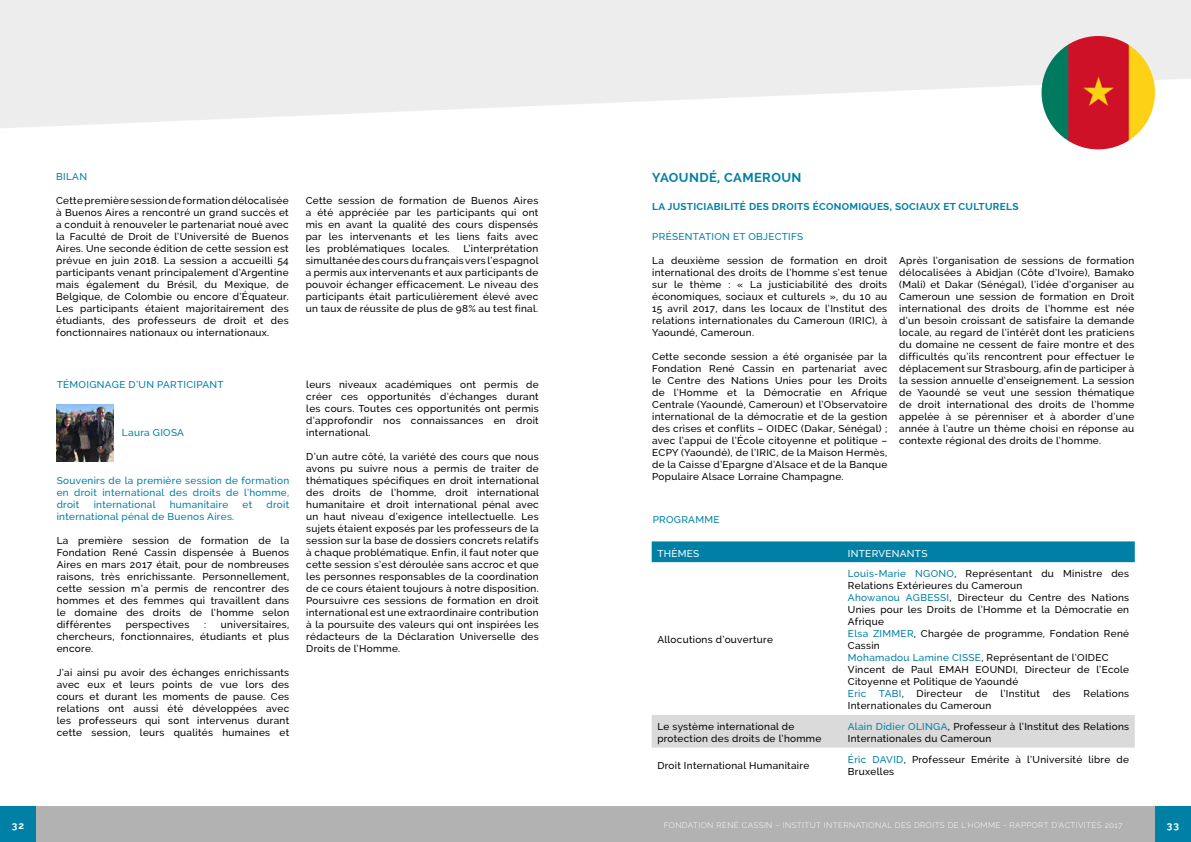
<style>
.page{position:relative;width:1191px;height:842px;background:#fff}
.page>*{position:absolute;margin:0;border:0;box-sizing:border-box;transform-origin:0 0}
.t1{font:700 13px "Raleway";letter-spacing:.03em;color:#0080a4}
.t2{font:500 10px/12px "Raleway";letter-spacing:.03em;color:#000;text-align:justify}
.t3{font:500 10px/12px "Raleway";letter-spacing:.03em;color:#0080a4;text-align:justify}
.t4{font:700 10px "Raleway";letter-spacing:.03em;color:#0080a4}
.t5{font:500 10px "Raleway";letter-spacing:.03em;color:#fff}
.t6{font:700 10px "Raleway";color:#fff}
.t7{font:300 8px "Raleway";letter-spacing:.05em;color:#fff}
.s1{color:#0080a4}
.s2{color:#000}
</style>
<div class="page">
<div style="left:581px;top:806px;width:610px;height:36px;background:#b3b2b2"></div>
<div style="left:1155px;top:806px;width:36px;height:36px;background:#0080a4"></div>
<div style="left:0;top:806px;width:609px;height:36px;background:#b3b2b2"></div>
<div style="left:0;top:806px;width:36px;height:36px;background:#0080a4"></div>
<svg style="left:0;top:0;width:1191px;height:128px;fill:#ededed"></svg>
<img style="left:1041px;top:36px;width:114px;height:113px;border-radius:57px">
<img style="left:57px;top:405px;width:56px;height:56px">
<div style="left:651px;top:541px;width:483px;height:21px;background:#0080a4"></div>
<div style="left:651px;top:715px;width:483px;height:33px;background:#dadada"></div>
<p class="t3" style="left:56px;top:170px;width:32px">BILAN</p>
<p class="t2" style="left:56px;top:194px;width:234px">Cette première session de formation délocalisée à Buenos Aires a rencontré un grand succès et a conduit à renouveler le partenariat noué avec la Faculté de Droit de l’Université de Buenos Aires. Une seconde édition de cette session est prévue en juin 2018. La session a accueilli 54 participants venant principalement d’Argentine mais également du Brésil, du Mexique, de Belgique, de Colombie ou encore d’Équateur.<br>Les participants étaient majoritairement des étudiants, des professeurs de droit et des fonctionnaires nationaux ou internationaux.</p>
<p class="t2" style="left:306px;top:194px;width:234px">Cette session de formation de Buenos Aires a été appréciée par les participants qui ont mis en avant la qualité des cours dispensés par les intervenants et les liens faits avec les problématiques locales.</p>
<p class="t2" style="left:306px;top:242px;width:234px;text-indent:158px">L’interprétation simultanée des cours du français vers l’espagnol a permis aux intervenants et aux participants de pouvoir échanger efficacement. Le niveau des participants était particulièrement élevé avec un taux de réussite de plus de 98% au test final.</p>
<p class="t3" style="left:57px;top:378px;width:168px">TÉMOIGNAGE D’UN PARTICIPANT</p>
<p class="t3" style="left:122px;top:426px;width:64px">Laura GIOSA</p>
<p class="t3" style="left:57px;top:474px;width:234px">Souvenirs de la première session de formation en droit international des droits de l’homme, droit</p>
<p class="t3" style="left:94px;top:498px;width:63px">international</p>
<p class="t3" style="left:170px;top:498px;width:60px">humanitaire</p>
<p class="t3" style="left:243px;top:498px;width:11px">et</p>
<p class="t3" style="left:267px;top:498px;width:24px">droit</p>
<p class="t3" style="left:57px;top:510px;width:179px">international pénal de Buenos Aires.</p>
<p class="t2" style="left:57px;top:534px;width:234px">La première session de formation de la Fondation René Cassin dispensée à Buenos Aires en mars 2017 était, pour de nombreuses raisons, très enrichissante. Personnellement, cette session m’a permis de rencontrer des hommes et des femmes qui travaillent dans le domaine des droits de l’homme selon différentes</p>
<p class="t2" style="left:57px;top:618px;width:234px;text-indent:164px">universitaires, chercheurs, fonctionnaires, étudiants et plus encore.</p>
<p class="t2" style="left:57px;top:666px;width:234px">J’ai ainsi pu avoir des échanges enrichissants avec eux et leurs points de vue lors des cours et durant les moments de pause. Ces relations ont aussi été développées avec les professeurs qui sont intervenus durant cette session, leurs qualités humaines et</p>
<p class="t2" style="left:126px;top:618px;width:65px">perspectives</p>
<p class="t2" style="left:204px;top:618px;width:4px">:</p>
<p class="t2" style="left:306px;top:378px;width:234px">leurs niveaux académiques ont permis de créer ces opportunités d’échanges durant les cours. Toutes ces opportunités ont permis d’approfondir nos connaissances en droit international.</p>
<p class="t2" style="left:306px;top:450px;width:234px">D’un autre côté, la variété des cours que nous avons pu suivre nous a permis de traiter de thématiques spécifiques en droit international des droits de l’homme, droit international humanitaire et droit international pénal avec un haut niveau d’exigence intellectuelle. Les sujets étaient exposés par les professeurs de la session sur la base de dossiers concrets relatifs à chaque problématique. Enfin, il faut noter que cette session s’est déroulée sans accroc et que les personnes responsables de la coordination de ce cours étaient toujours à notre disposition.<br>Poursuivre ces sessions de formation en droit international est une extraordinaire contribution à la poursuite des valeurs qui ont inspirées les rédacteurs de la Déclaration Universelle des Droits de l’Homme.</p>
<h1 class="t1" style="left:652px;top:170px;width:151px">YAOUNDÉ, CAMEROUN</h1>
<p class="t4" style="left:652px;top:201px;width:368px">LA JUSTICIABILITÉ DES DROITS ÉCONOMIQUES, SOCIAUX ET CULTURELS</p>
<p class="t3" style="left:652px;top:230px;width:152px">PRÉSENTATION ET OBJECTIFS</p>
<p class="t2" style="left:652px;top:254px;width:236px">La deuxième session de formation en droit international des droits de l’homme s’est tenue sur le thème : « La justiciabilité des droits économiques, sociaux et culturels », du 10 au 15 avril 2017, dans les locaux de l’Institut des relations internationales du Cameroun (IRIC), à Yaoundé, Cameroun.</p>
<p class="t2" style="left:652px;top:350px;width:236px">Cette seconde session a été organisée par la Fondation René Cassin en partenariat avec le Centre des Nations Unies pour les Droits de l’Homme et la Démocratie en Afrique Centrale (Yaoundé, Cameroun) et l’Observatoire international de la démocratie et de la gestion des crises et conflits – OIDEC (Dakar, Sénégal) ; avec l’appui de l’École citoyenne et politique – ECPY (Yaoundé), de l’IRIC, de la Maison Hermès, de la Caisse d’Epargne d’Alsace et de la Banque Populaire Alsace Lorraine Champagne.</p>
<p class="t2" style="left:899px;top:254px;width:236px">Après l’organisation de sessions de formation délocalisées à Abidjan (Côte d’Ivoire), Bamako (Mali) et Dakar (Sénégal), l’idée d’organiser au Cameroun une session de formation en Droit international des droits de l’homme est née d’un besoin croissant de satisfaire la demande locale, au regard de l’intérêt dont les praticiens du domaine ne cessent de faire montre et des difficultés qu’ils rencontrent pour effectuer le déplacement sur Strasbourg, afin de participer à la session annuelle d’enseignement. La session de Yaoundé se veut une session thématique de droit international des droits de l’homme appelée à se pérenniser et à aborder d’une année à l’autre un thème choisi en réponse au contexte régional des droits de l’homme.</p>
<p class="t3" style="left:652px;top:514px;width:68px">PROGRAMME</p>
<p class="t5" style="left:657px;top:547px;width:44px">THÈMES</p>
<p class="t5" style="left:848px;top:547px;width:81px">INTERVENANTS</p>
<p class="t2" style="left:657px;top:634px;width:117px">Allocutions d’ouverture</p>
<p class="t2" style="left:848px;top:568px;width:283px;text-align:left"><span class="s1">Louis-Marie NGONO</span>, Représentant du Ministre des Relations Extérieures du Cameroun<br><span class="s1">Ahowanou AGBESSI</span>, Directeur du Centre des Nations Unies pour les Droits de l’Homme et la Démocratie en Afrique<br><span class="s1">Elsa ZIMMER</span>, Chargée de programme, Fondation René Cassin<br><span class="s1">Mohamadou Lamine CISSE</span>, Représentant de l’OIDEC Vincent de Paul EMAH EOUNDI, Directeur de l’Ecole Citoyenne et Politique de Yaoundé</p>
<p class="t3" style="left:848px;top:688px;width:20px">Eric</p>
<p class="t3" style="left:879px;top:688px;width:26px">TABI<span class="s2">,</span></p>
<p class="t2" style="left:916px;top:688px;width:47px">Directeur</p>
<p class="t2" style="left:975px;top:688px;width:14px">de</p>
<p class="t2" style="left:1000px;top:688px;width:41px">l’Institut</p>
<p class="t2" style="left:1052px;top:688px;width:19px">des</p>
<p class="t2" style="left:1083px;top:688px;width:47px">Relations</p>
<p class="t2" style="left:848px;top:700px;width:145px">Internationales du Cameroun</p>
<p class="t2" style="left:657px;top:720px;width:165px">Le système international de protection des droits de l’homme</p>
<p class="t2" style="left:848px;top:720px;width:283px"><span class="s1">Alain Didier OLINGA</span>, Professeur à l’Institut des Relations<br>Internationales du Cameroun</p>
<p class="t2" style="left:657px;top:759px;width:153px">Droit International Humanitaire</p>
<p class="t2" style="left:848px;top:753px;width:283px"><span class="s1">Éric DAVID</span>, Professeur Emérite à l’Université libre de<br>Bruxelles</p>
<p class="t6" style="left:12px;top:819px;width:14px">32</p>
<p class="t7" style="left:664px;top:820px;width:460px">FONDATION RENÉ CASSIN – INSTITUT INTERNATIONAL DES DROITS DE L’HOMME - RAPPORT D’ACTIVITÉS 2017</p>
<p class="t6" style="left:1166px;top:819px;width:14px">33</p>
</div>
